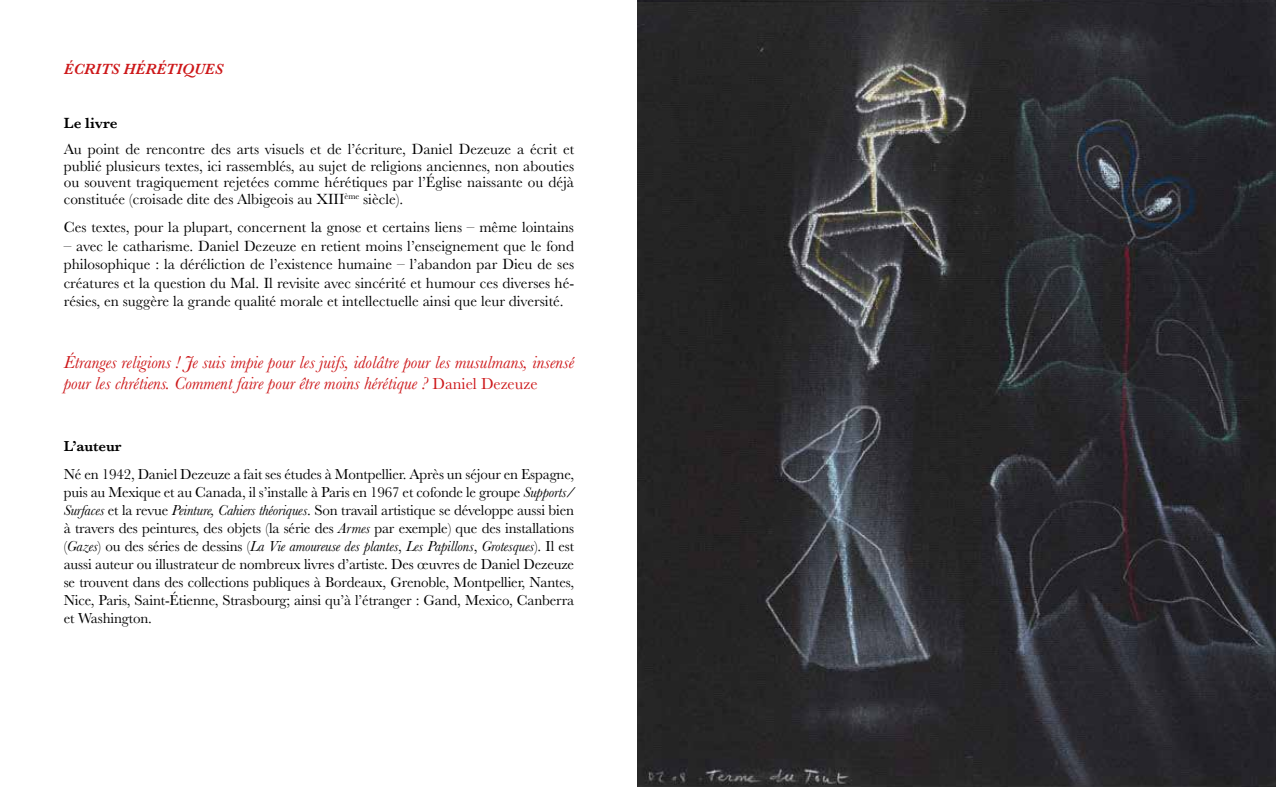
<style>
.page{position:relative;width:1276px;height:787px;background:#fff}
.page>*{position:absolute;margin:0;border:0;box-sizing:border-box;transform-origin:0 0}
.t1{font:italic 18px/21.6px "Baskerville";color:#cd1719}
.t2{font:15.3px/16.5px "Baskerville";color:#000;text-align:justify}
.t3{font:italic 600 15.3px "Baskerville";color:#cd1719}
.t4{font:600 15.3px "Baskerville";color:#000}
.t5{font:15px/18px "Baskerville";letter-spacing:-.01em;color:#000;text-align:justify}
.t6{font:600 15px "Baskerville";letter-spacing:-.01em;color:#000}
.s1{font-style:normal;font-size:16.5px}
.s2{font-style:italic}
</style>
<div class="page">
<img style="left:637px;top:1px;width:639px;height:786px">
<hr style="left:637px;top:0;width:639px;height:1px;background:#202122">
<p class="t3" style="left:64px;top:59px;width:161px">ÉCRITS HÉRÉTIQUES</p>
<p class="t4" style="left:64px;top:112px;width:55px">Le livre</p>
<p class="t2" style="left:64px;top:141px;width:512px">Au point de rencontre des arts visuels et de l’écriture, Daniel Dezeuze a écrit et publié plusieurs textes, ici rassemblés, au sujet de religions anciennes, non abouties ou souvent tragiquement rejetées comme hérétiques par l’Église naissante ou déjà constituée (croisade dite des Albigeois au XIII<sup>ème</sup> siècle).</p>
<p class="t2" style="left:64px;top:219px;width:512px">Ces textes, pour la plupart, concernent la gnose et certains liens – même lointains</p>
<p class="t2" style="left:64px;top:237px;width:512px;line-height:18.3px">– avec le catharisme. Daniel Dezeuze en retient moins l’enseignement que le fond philosophique : la déréliction de l’existence humaine – l’abandon par Dieu de ses créatures et la question du Mal. Il revisite avec sincérité et humour ces diverses hé&shy;résies, en suggère la grande qualité morale et intellectuelle ainsi que leur diversité.</p>
<p class="t1" style="left:64px;top:351px;width:512px">Étranges religions ! Je suis impie pour les juifs, idolâtre pour les musulmans, insensé pour les chrétiens. Comment faire pour être moins hérétique ? <span class="s1">Daniel Dezeuze</span></p>
<p class="t6" style="left:64px;top:435px;width:59px">L’auteur</p>
<p class="t5" style="left:64px;top:465px;width:512px">Né en 1942, Daniel Dezeuze a fait ses études à Montpellier. Après un séjour en Espagne, puis au Mexique et au Canada, il s’installe à Paris en 1967 et cofonde le groupe <span class="s2">Supports/ Surfaces</span> et la revue <span class="s2">Peinture, Cahiers théoriques</span>. Son travail artistique se développe aussi bien à travers des peintures, des objets (la série des <span class="s2">Armes</span> par exemple) que des installations (<span class="s2">Gazes</span>) ou des séries de dessins (<span class="s2">La Vie amoureuse des plantes</span>, <span class="s2">Les Papillons</span>, <span class="s2">Grotesques</span>). Il est aussi auteur ou illustrateur de nombreux livres d’artiste. Des œuvres de Daniel Dezeuze se trouvent dans des collections publiques à Bordeaux, Grenoble, Montpellier, Nantes, Nice, Paris, Saint-Étienne, Strasbourg; ainsi qu’à l’étranger : Gand, Mexico, Canberra et Washington.</p>
</div>
